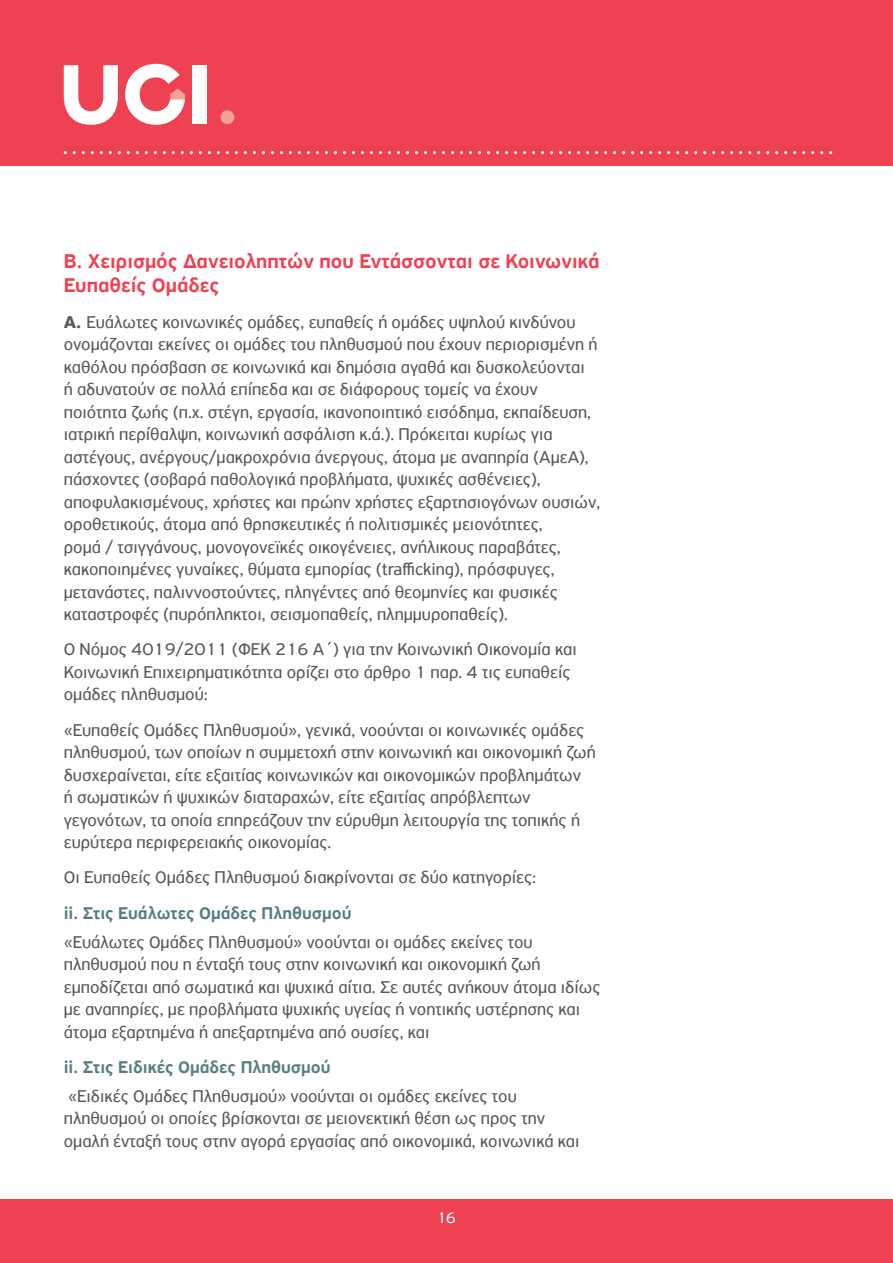
<style>
.page{position:relative;width:893px;height:1263px;background:#fff}
.page>*{position:absolute;margin:0;border:0;box-sizing:border-box;transform-origin:0 0}
.Title_2{font:500 21px/24px "PF Highway Sans Pro";color:#ee4252}
.Text{font:18px/22.5px "PF Highway Sans Pro";color:#57585a}
.Title_5{font:500 18px "PF Highway Sans Pro";color:#567e82}
.t1{font:16.5px "PF Highway Sans Pro";color:#fff}
.s1{font-weight:700}
</style>
<div class="page">
<div style="left:0;top:0;width:893px;height:166px;background:#ee4252"></div>
<svg style="left:64px;top:151px;width:768px;height:3px"></svg>
<div style="left:0;top:1199px;width:893px;height:64px;background:#ee4252"></div>
<svg style="left:64px;top:65px;width:54px;height:60px"></svg>
<svg style="left:125px;top:64px;width:60px;height:61px"></svg>
<div style="left:192px;top:65px;width:15px;height:59px;background:#fff"></div>
<div style="left:220px;top:110px;width:14px;height:14px;background:#f7a297;border-radius:50%"></div>
<p class="Title_2" style="left:64px;top:250px;width:537px">B. Χειρισμός Δανειοληπτών που Εντάσσονται σε Κοινωνικά<br>Ευπαθείς Ομάδες</p>
<p class="Text" style="left:64px;top:310px;width:538px"><span class="s1">Α.</span> Ευάλωτες κοινωνικές ομάδες, ευπαθείς ή ομάδες υψηλού κινδύνου ονομάζονται εκείνες οι ομάδες του πληθυσμού που έχουν περιορισμένη ή καθόλου πρόσβαση σε κοινωνικά και δημόσια αγαθά και δυσκολεύονται<br>ή αδυνατούν σε πολλά επίπεδα και σε διάφορους τομείς να έχουν ποιότητα ζωής (π.χ. στέγη, εργασία, ικανοποιητικό εισόδημα, εκπαίδευση, ιατρική περίθαλψη, κοινωνική ασφάλιση κ.ά.). Πρόκειται κυρίως για αστέγους, ανέργους/μακροχρόνια άνεργους, άτομα με αναπηρία (ΑμεΑ), πάσχοντες (σοβαρά παθολογικά προβλήματα, ψυχικές ασθένειες), αποφυλακισμένους, χρήστες και πρώην χρήστες εξαρτησιογόνων ουσιών, οροθετικούς, άτομα από θρησκευτικές ή πολιτισμικές μειονότητες,<br>ρομά / τσιγγάνους, μονογονεϊκές οικογένειες, ανήλικους παραβάτες, κακοποιημένες γυναίκες, θύματα εμπορίας (trafficking), πρόσφυγες, μετανάστες, παλιννοστούντες, πληγέντες από θεομηνίες και φυσικές καταστροφές (πυρόπληκτοι, σεισμοπαθείς, πλημμυροπαθείς).</p>
<p class="Text" style="left:64px;top:638px;width:514px">O Νόμος 4019/2011 (ΦΕΚ 216 Α΄) για την Κοινωνική Οικονομία και<br>Κοινωνική Επιχειρηματικότητα ορίζει στο άρθρο 1 παρ. 4 τις ευπαθείς ομάδες πληθυσμού:</p>
<p class="Text" style="left:64px;top:718px;width:533px">«Ευπαθείς Ομάδες Πληθυσμού», γενικά, νοούνται οι κοινωνικές ομάδες πληθυσμού, των οποίων η συμμετοχή στην κοινωνική και οικονομική ζωή δυσχεραίνεται, είτε εξαιτίας κοινωνικών και οικονομικών προβλημάτων<br>ή σωματικών ή ψυχικών διαταραχών, είτε εξαιτίας απρόβλεπτων γεγονότων, τα οποία επηρεάζουν την εύρυθμη λειτουργία της τοπικής ή ευρύτερα περιφερειακής οικονομίας.</p>
<p class="Text" style="left:64px;top:866px;width:474px">Οι Ευπαθείς Ομάδες Πληθυσμού διακρίνονται σε δύο κατηγορίες:</p>
<p class="Title_5" style="left:64px;top:902px;width:289px">ii. Στις Ευάλωτες Ομάδες Πληθυσμού</p>
<p class="Text" style="left:64px;top:930px;width:538px">«Ευάλωτες Ομάδες Πληθυσμού» νοούνται οι ομάδες εκείνες του πληθυσμού που η ένταξή τους στην κοινωνική και οικονομική ζωή εμποδίζεται από σωματικά και ψυχικά αίτια. Σε αυτές ανήκουν άτομα ιδίως με αναπηρίες, με προβλήματα ψυχικής υγείας ή νοητικής υστέρησης και άτομα εξαρτημένα ή απεξαρτημένα από ουσίες, και</p>
<p class="Title_5" style="left:64px;top:1056px;width:268px">ii. Στις Ειδικές Ομάδες Πληθυσμού</p>
<p class="Text" style="left:64px;top:1084px;width:517px">«Ειδικές Ομάδες Πληθυσμού» νοούνται οι ομάδες εκείνες του πληθυσμού οι οποίες βρίσκονται σε μειονεκτική θέση ως προς την ομαλή ένταξή τους στην αγορά εργασίας από οικονομικά, κοινωνικά και</p>
<p class="t1" style="left:437px;top:1208px;width:21px">16</p>
</div>
